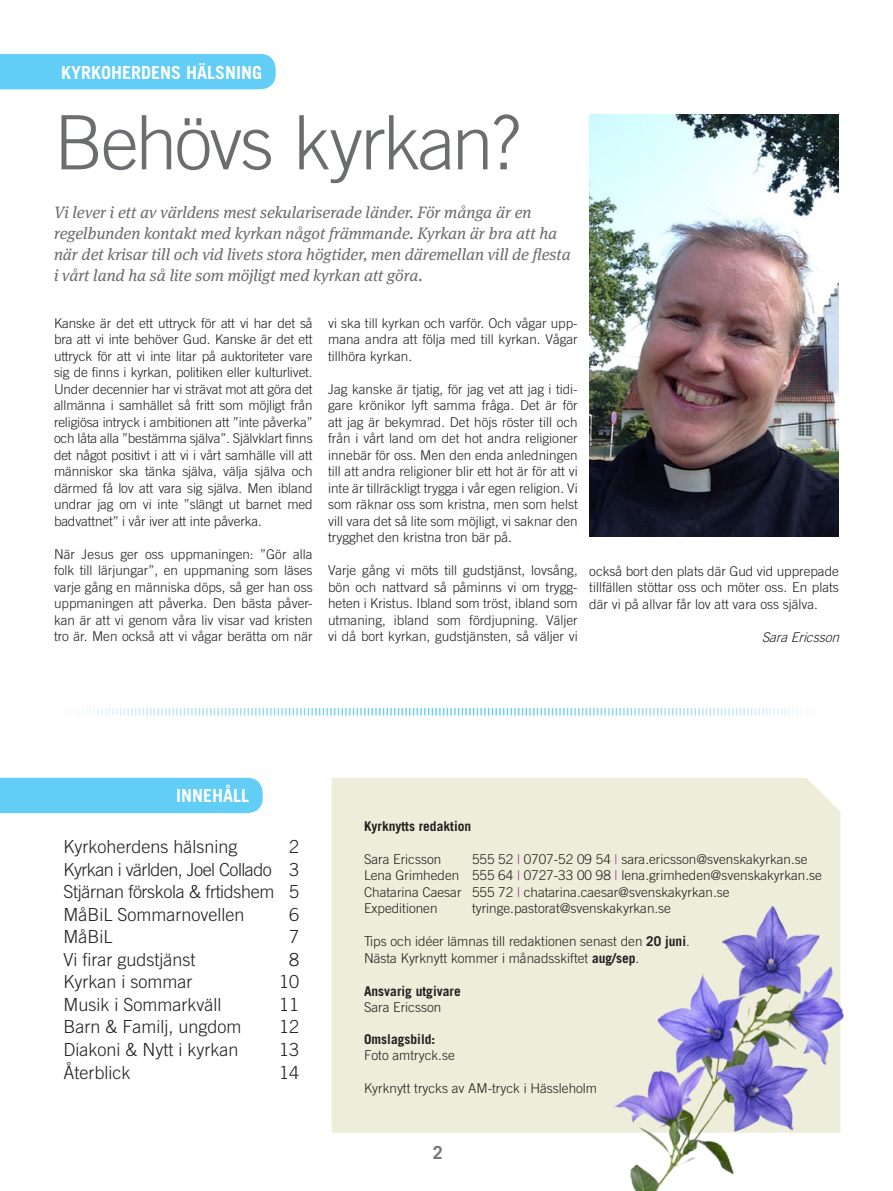
<style>
.page{position:relative;width:893px;height:1191px;background:#fff}
.page>*{position:absolute;margin:0;border:0;box-sizing:border-box;transform-origin:0 0}
.t1{font:300 75px "Trade Gothic";letter-spacing:-.035em;color:#6c6d70}
.t2{font:300 18px "Trade Gothic";color:#231f20}
.t3{font:700 18px "Trade Gothic";color:#fff}
.t4{font:300 18px "Trade Gothic";letter-spacing:-.03em;color:#231f20}
.t5{font:300 18px "Trade Gothic";letter-spacing:-.02em;color:#231f20}
.t6{font:700 18px "Trade Gothic";color:#76787b}
.Ingress{font:italic 16.5px/21px "Meta Serif Pro";color:#6c6d70}
.Brödtext{font:300 13.5px/16.5px "Trade Gothic";color:#231f20;text-align:justify}
.Brödtext-2{font:700 13.5px "Trade Gothic";color:#231f20}
.Brödtext-3{font:italic 300 13.5px "Trade Gothic";color:#231f20}
.s1{color:#883795}
.s2{font-weight:700}
</style>
<div class="page">
<div style="left:332px;top:778px;width:508px;height:354px;background:#eeedda"></div>
<div style="left:0;top:778px;width:263px;height:35px;background:#62cdf5"></div>
<svg style="left:75px;top:708px;width:733px;height:8px"></svg>
<div style="left:0;top:54px;width:276px;height:35px;background:#62cdf5"></div>
<img style="left:572px;top:882px;width:272px;height:309px">
<img style="left:589px;top:115px;width:250px;height:422px">
<p class="t3" style="left:61px;top:61px;width:203px">KYRKOHERDENS HÄLSNING</p>
<p class="t1" style="left:54px;top:98px;width:468px">Behövs kyrkan?</p>
<p class="Ingress" style="left:54px;top:201px;width:518px">Vi lever i ett av världens mest sekulariserade länder. För många är en regelbunden kontakt med kyrkan något främmande. Kyrkan är bra att ha när det krisar till och vid livets stora högtider, men däremellan vill de flesta i vårt land ha så lite som möjligt med kyrkan att göra.</p>
<p class="Brödtext" style="left:54px;top:314px;width:260px">Kanske är det ett uttryck för att vi har det så bra att vi inte behöver Gud. Kanske är det ett uttryck för att vi inte litar på auktoriteter vare sig de finns i kyrkan, politiken eller kulturlivet.<br>Under decennier har vi strävat mot att göra det allmänna i samhället så fritt som möjligt från religiösa intryck i ambitionen att ”inte påverka” och låta alla ”bestämma själva”. Självklart finns det något positivt i att vi i vårt samhälle vill att människor ska tänka själva, välja själva och därmed få lov att vara sig själva. Men ibland undrar jag om vi inte ”slängt ut barnet med badvattnet” i vår iver att inte påverka.</p>
<p class="Brödtext" style="left:54px;top:545px;width:260px">När Jesus ger oss uppmaningen: ”Gör alla folk till lärjungar”, en uppmaning som läses varje gång en människa döps, så ger han oss uppmaningen att påverka. Den bästa påver&shy;kan är att vi genom våra liv visar vad kristen tro är. Men också att vi vågar berätta om när</p>
<p class="Brödtext" style="left:328px;top:314px;width:251px">vi ska till kyrkan och varför. Och vågar upp&shy;mana andra att följa med till kyrkan. Vågar tillhöra kyrkan.</p>
<p class="Brödtext" style="left:328px;top:380px;width:251px">Jag kanske är tjatig, för jag vet att jag i tidi&shy;gare krönikor lyft samma fråga. Det är för att jag är bekymrad. Det höjs röster till och från i vårt land om det hot andra religioner innebär för oss. Men den enda anledningen till att andra religioner blir ett hot är för att vi inte är tillräckligt trygga i vår egen religion. Vi som räknar oss som kristna, men som helst vill vara det så lite som möjligt, vi saknar den trygghet den kristna tron bär på.</p>
<p class="Brödtext" style="left:328px;top:562px;width:251px">Varje gång vi möts till gudstjänst, lovsång, bön och nattvard så påminns vi om trygg&shy;heten i Kristus. Ibland som tröst, ibland som utmaning, ibland som fördjupning. Väljer vi då bort kyrkan, gudstjänsten, så väljer vi</p>
<p class="Brödtext" style="left:589px;top:562px;width:251px">också bort den plats där Gud vid upprepade tillfällen stöttar oss och möter oss. En plats där vi på allvar får lov att vara oss själva.</p>
<p class="Brödtext-3" style="left:762px;top:629px;width:83px">SaraEricsson</p>
<p class="t3" style="left:176px;top:785px;width:74px">INNEHÅLL</p>
<p class="t2" style="left:64px;top:836px;width:176px">Kyrkoherdens hälsning</p>
<p class="t2" style="left:289px;top:836px;width:12px">2</p>
<p class="t4" style="left:64px;top:859px;width:237px">Kyrkan i världen, Joel Collado 3</p>
<p class="t5" style="left:64px;top:881px;width:237px">Stjärnan förskola &amp; frtidshem 5</p>
<p class="t2" style="left:64px;top:904px;width:182px">MåBiL Sommarnovellen</p>
<p class="t2" style="left:289px;top:904px;width:12px">6</p>
<p class="t2" style="left:64px;top:926px;width:50px">MåBiL</p>
<p class="t2" style="left:289px;top:926px;width:12px">7</p>
<p class="t2" style="left:64px;top:949px;width:134px">Vi firar gudstjänst</p>
<p class="t2" style="left:289px;top:949px;width:12px">8</p>
<p class="t2" style="left:64px;top:971px;width:130px">Kyrkan i sommar</p>
<p class="t2" style="left:279px;top:971px;width:22px">10</p>
<p class="t2" style="left:64px;top:994px;width:159px">Musik i Sommarkväll</p>
<p class="t2" style="left:279px;top:994px;width:22px">11</p>
<p class="t2" style="left:64px;top:1016px;width:180px">Barn &amp; Familj, ungdom</p>
<p class="t2" style="left:279px;top:1016px;width:22px">12</p>
<p class="t2" style="left:64px;top:1039px;width:177px">Diakoni &amp; Nytt i kyrkan</p>
<p class="t2" style="left:279px;top:1039px;width:22px">13</p>
<p class="t2" style="left:64px;top:1061px;width:68px">Återblick</p>
<p class="t2" style="left:279px;top:1061px;width:22px">14</p>
<p class="Brödtext-2" style="left:364px;top:817px;width:109px">Kyrknytts redaktion</p>
<p class="Brödtext" style="left:364px;top:850px;width:79px">Sara Ericsson</p>
<p class="Brödtext" style="left:472px;top:850px;width:337px">555 52 <span class="s1">|</span> 0707-52 09 54 <span class="s1">|</span> sara.ericsson@svenskakyrkan.se</p>
<p class="Brödtext" style="left:364px;top:867px;width:459px">Lena Grimheden 555 64 <span class="s1">|</span> 0727-33 00 98 <span class="s1">|</span> lena.grimheden@svenskakyrkan.se</p>
<p class="Brödtext" style="left:364px;top:883px;width:367px">Chatarina Caesar 555 72 <span class="s1">|</span> chatarina.caesar@svenskakyrkan.se</p>
<p class="Brödtext" style="left:364px;top:900px;width:75px">Expeditionen</p>
<p class="Brödtext" style="left:472px;top:900px;width:201px">tyringe.pastorat@svenskakyrkan.se</p>
<p class="Brödtext" style="left:364px;top:933px;width:327px">Tips och idéer lämnas till redaktionen senast den <span class="s2">20 juni</span>.</p>
<p class="Brödtext" style="left:364px;top:949px;width:277px">Nästa Kyrknytt kommer i månadsskiftet <span class="s2">aug/sep</span>.</p>
<p class="Brödtext-2" style="left:364px;top:982px;width:98px">Ansvarig utgivare</p>
<p class="Brödtext" style="left:364px;top:999px;width:79px">Sara Ericsson</p>
<p class="Brödtext-2" style="left:364px;top:1030px;width:73px">Omslagsbild:</p>
<p class="Brödtext" style="left:364px;top:1047px;width:92px">Foto amtryck.se</p>
<p class="Brödtext" style="left:364px;top:1080px;width:235px">Kyrknytt trycks av AM-tryck i Hässleholm</p>
<p class="t6" style="left:433px;top:1141px;width:12px">2</p>
</div>
